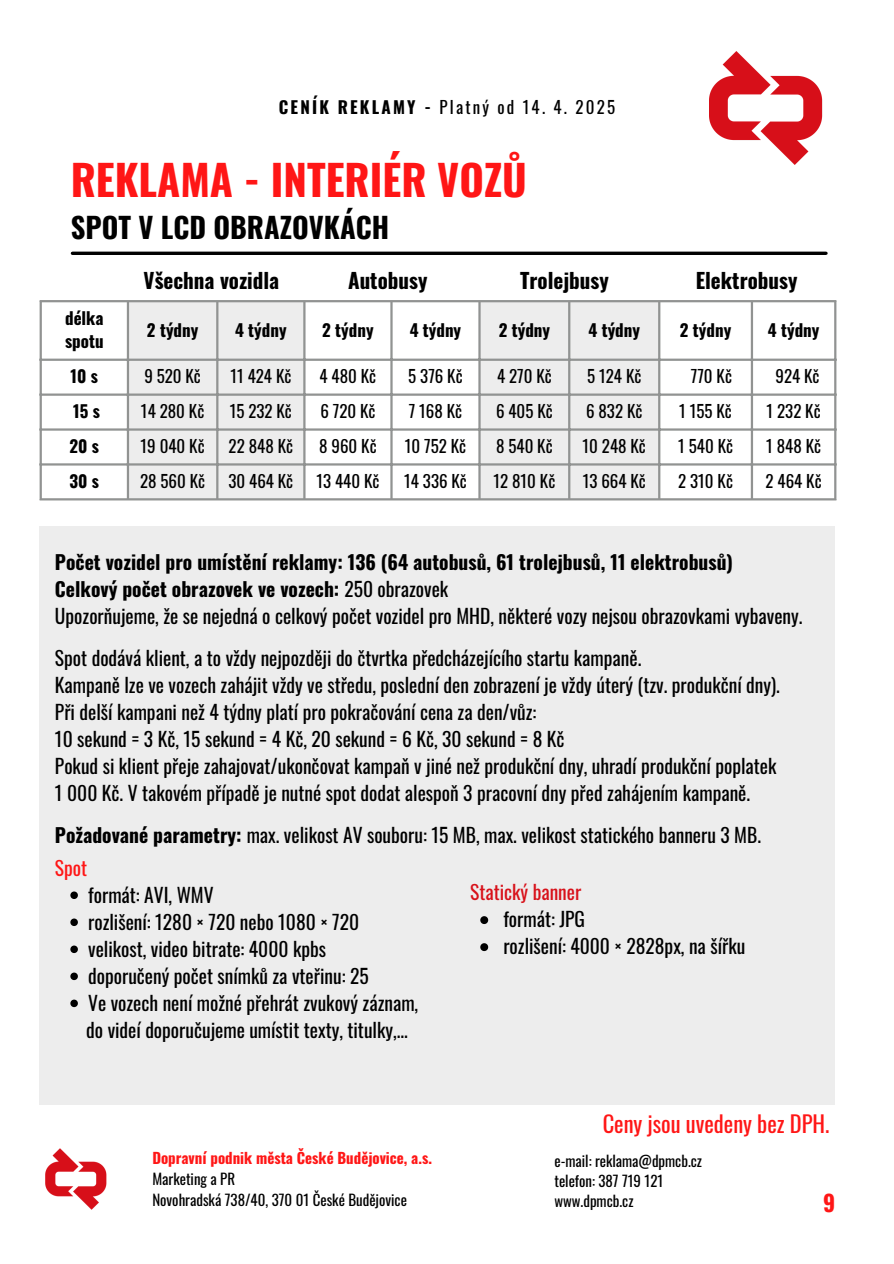
<style>
.page{position:relative;width:894px;height:1264px;background:#fff}
.page>*{position:absolute;margin:0;border:0;box-sizing:border-box;transform-origin:0 0}
.t1{font:700 42px "Oswald";color:#ff1616}
.t2{font:700 28.5px "Oswald";color:#000}
.t3{font:22.5px "Oswald";color:#ff1616}
.t4{font:700 22.5px "Oswald";color:#ff1616}
.t5{font:700 21px "Oswald";color:#000}
.t6{font:19.5px/27px "Oswald";color:#000}
.t7{font:700 19.5px/27px "Oswald";color:#000}
.t8{font:19.5px "Oswald";color:#d8111a}
.t9{font:19.5px "Oswald";color:#ff1616}
.t10{font:16.95px "Oswald";color:#000}
.t11{font:700 16.95px "Oswald";color:#000}
.t12{font:16.95px "Oswald";letter-spacing:.13em;color:#000}
.t13{font:14.85px "Oswald";color:#000}
.t14{font:700 14.85px "Oswald";color:#ff1616}
.s1{font-weight:700}
.s2{font-weight:400}
</style>
<div class="page">
<svg style="left:72px;top:251px;width:753px;height:4px;background:#272727"></svg>
<img style="left:45px;top:1148px;width:62px;height:62px">
<img style="left:709px;top:51px;width:114px;height:114px">
<div style="left:40px;top:526px;width:794px;height:578px;background:#ededed"></div>
<svg style="left:129px;top:302px;width:529px;height:196px;fill:#ededed"></svg>
<hr style="left:40px;top:302px;width:2px;height:196px;background:#919392">
<hr style="left:127px;top:302px;width:2px;height:196px;background:#919392">
<hr style="left:216px;top:302px;width:2px;height:196px;background:#919392">
<hr style="left:303px;top:302px;width:2px;height:196px;background:#919392">
<hr style="left:390px;top:302px;width:2px;height:196px;background:#919392">
<hr style="left:478px;top:302px;width:2px;height:196px;background:#919392">
<hr style="left:568px;top:302px;width:2px;height:196px;background:#919392">
<hr style="left:658px;top:302px;width:2px;height:196px;background:#919392">
<hr style="left:750px;top:302px;width:2px;height:196px;background:#919392">
<hr style="left:833px;top:302px;width:3px;height:196px;background:#919392">
<hr style="left:40px;top:300px;width:796px;height:2px;background:#919392">
<hr style="left:40px;top:358px;width:796px;height:3px;background:#919392">
<hr style="left:40px;top:393px;width:796px;height:3px;background:#919392">
<hr style="left:40px;top:428px;width:796px;height:2px;background:#919392">
<hr style="left:40px;top:463px;width:796px;height:2px;background:#919392">
<hr style="left:40px;top:498px;width:796px;height:2px;background:#919392">
<svg style="left:70px;top:891px;width:8px;height:8px"></svg>
<svg style="left:70px;top:918px;width:8px;height:8px"></svg>
<svg style="left:70px;top:945px;width:8px;height:8px"></svg>
<svg style="left:70px;top:972px;width:8px;height:8px"></svg>
<svg style="left:70px;top:999px;width:8px;height:8px"></svg>
<svg style="left:480px;top:916px;width:8px;height:8px"></svg>
<svg style="left:480px;top:943px;width:8px;height:8px"></svg>
<p class="t12" style="left:279px;top:93px;width:337px"><span class="s1">CENÍK REKLAMY -</span> Platný od 14. 4. 2025</p>
<h5 class="t1" style="left:71px;top:147px;width:457px">REKLAMA - INTERIÉR VOZŮ</h5>
<p class="t2" style="left:71px;top:205px;width:320px">SPOT V LCD OBRAZOVKÁCH</p>
<p class="t11" style="left:65px;top:304px;width:40px">délka</p>
<h6 class="t11" style="left:65px;top:328px;width:40px">spotu</h6>
<p class="t5" style="left:144px;top:263px;width:137px">Všechna vozidla</p>
<p class="t5" style="left:348px;top:263px;width:81px">Autobusy</p>
<p class="t5" style="left:520px;top:263px;width:90px">Trolejbusy</p>
<p class="t5" style="left:695px;top:263px;width:103px">Elektrobusy</p>
<h1 class="t11" style="left:147px;top:317px;width:53px">2 týdny</h1>
<h2 class="t11" style="left:235px;top:317px;width:53px">4 týdny</h2>
<p class="t11" style="left:322px;top:317px;width:53px">2 týdny</p>
<p class="t11" style="left:409px;top:317px;width:53px">4 týdny</p>
<p class="t11" style="left:498px;top:317px;width:53px">2 týdny</p>
<p class="t11" style="left:588px;top:317px;width:53px">4 týdny</p>
<p class="t11" style="left:679px;top:317px;width:53px">2 týdny</p>
<p class="t11" style="left:767px;top:317px;width:53px">4 týdny</p>
<p class="t11" style="left:71px;top:363px;width:29px">10 s</p>
<p class="t10" style="left:144px;top:363px;width:58px">9 520 Kč</p>
<p class="t10" style="left:230px;top:363px;width:62px">11 424 Kč</p>
<p class="t10" style="left:319px;top:363px;width:58px">4 480 Kč</p>
<p class="t10" style="left:408px;top:363px;width:56px">5 376 Kč</p>
<p class="t10" style="left:497px;top:363px;width:56px">4 270 Kč</p>
<p class="t10" style="left:587px;top:363px;width:56px">5 124 Kč</p>
<p class="t10" style="left:690px;top:363px;width:43px">770 Kč</p>
<p class="t10" style="left:775px;top:363px;width:46px">924 Kč</p>
<p class="t11" style="left:73px;top:398px;width:28px">15 s</p>
<p class="t10" style="left:141px;top:398px;width:65px">14 280 Kč</p>
<p class="t10" style="left:230px;top:398px;width:64px">15 232 Kč</p>
<p class="t10" style="left:320px;top:398px;width:57px">6 720 Kč</p>
<p class="t10" style="left:408px;top:398px;width:55px">7 168 Kč</p>
<p class="t10" style="left:496px;top:398px;width:58px">6 405 Kč</p>
<p class="t10" style="left:586px;top:398px;width:58px">6 832 Kč</p>
<p class="t10" style="left:679px;top:398px;width:54px">1 155 Kč</p>
<p class="t10" style="left:766px;top:398px;width:56px">1 232 Kč</p>
<p class="t11" style="left:70px;top:433px;width:31px">20 s</p>
<p class="t10" style="left:140px;top:433px;width:65px">19 040 Kč</p>
<p class="t10" style="left:228px;top:433px;width:66px">22 848 Kč</p>
<p class="t10" style="left:319px;top:433px;width:59px">8 960 Kč</p>
<p class="t10" style="left:405px;top:433px;width:63px">10 752 Kč</p>
<p class="t10" style="left:496px;top:433px;width:58px">8 540 Kč</p>
<p class="t10" style="left:582px;top:433px;width:65px">10 248 Kč</p>
<p class="t10" style="left:678px;top:433px;width:56px">1 540 Kč</p>
<p class="t10" style="left:766px;top:433px;width:56px">1 848 Kč</p>
<p class="t11" style="left:70px;top:468px;width:31px">30 s</p>
<p class="t10" style="left:140px;top:468px;width:66px">28 560 Kč</p>
<p class="t10" style="left:228px;top:468px;width:66px">30 464 Kč</p>
<p class="t10" style="left:316px;top:468px;width:65px">13 440 Kč</p>
<p class="t10" style="left:404px;top:468px;width:64px">14 336 Kč</p>
<p class="t10" style="left:493px;top:468px;width:63px">12 810 Kč</p>
<p class="t10" style="left:582px;top:468px;width:65px">13 664 Kč</p>
<p class="t10" style="left:678px;top:468px;width:56px">2 310 Kč</p>
<p class="t10" style="left:765px;top:468px;width:58px">2 464 Kč</p>
<p class="t7" style="left:55px;top:548px;width:748px">Počet vozidel pro umístění reklamy: 136 (64 autobusů, 61 trolejbusů, 11 elektrobusů)<br>Celkový počet obrazovek ve vozech: <span class="s2">250 obrazovek<br>Upozorňujeme, že se nejedná o celkový počet vozidel pro MHD, některé vozy nejsou obrazovkami vybaveny.</span></p>
<h5 class="t6" style="left:55px;top:643px;width:726px">Spot dodává klient, a to vždy nejpozději do čtvrtka předcházejícího startu kampaně.<br>Kampaně lze ve vozech zahájit vždy ve středu, poslední den zobrazení je vždy úterý (tzv. produkční dny).<br>Při delší kampani než 4 týdny platí pro pokračování cena za den/vůz:<br>10 sekund = 3 Kč, 15 sekund = 4 Kč, 20 sekund = 6 Kč, 30 sekund = 8 Kč<br>Pokud si klient přeje zahajovat/ukončovat kampaň v jiné než produkční dny, uhradí produkční poplatek 1 000 Kč. V takovém případě je nutné spot dodat alespoň 3 pracovní dny před zahájením kampaně.</h5>
<h5 class="t6" style="left:55px;top:820px;width:707px"><span class="s1">Požadované parametry:</span> max. velikost AV souboru: 15 MB, max. velikost statického banneru 3 MB.</h5>
<h5 class="t9" style="left:55px;top:852px;width:34px">Spot</h5>
<h5 class="t6" style="left:88px;top:880px;width:127px">formát: AVI, WMV</h5>
<p class="t6" style="left:88px;top:907px;width:272px">rozlišení: 1280 × 720 nebo 1080 × 720</p>
<p class="t6" style="left:88px;top:934px;width:239px">velikost, video bitrate: 4000 kpbs</p>
<p class="t6" style="left:88px;top:961px;width:282px">doporučený počet snímků za vteřinu: 25</p>
<p class="t6" style="left:88px;top:988px;width:331px">Ve vozech není možné přehrát zvukový záznam,</p>
<p class="t6" style="left:86px;top:1015px;width:323px">do videí doporučujeme umístit texty, titulky,...</p>
<p class="t8" style="left:470px;top:877px;width:113px">Statický banner</p>
<h4 class="t6" style="left:503px;top:905px;width:83px">formát: JPG</h4>
<p class="t6" style="left:503px;top:932px;width:243px">rozlišení: 4000 × 2828px, na šířku</p>
<p class="t14" style="left:152px;top:1146px;width:281px">Dopravní podnik města České Budějovice, a.s.</p>
<p class="t13" style="left:152px;top:1167px;width:84px">Marketing a PR</p>
<p class="t13" style="left:152px;top:1187px;width:256px">Novohradská 738/40, 370 01 České Budějovice</p>
<p class="t3" style="left:602px;top:1106px;width:228px">Ceny jsou uvedeny bez DPH.</p>
<p class="t13" style="left:554px;top:1148px;width:149px">e-mail: reklama@dpmcb.cz</p>
<p class="t13" style="left:554px;top:1168px;width:110px">telefon: 387 719 121</p>
<p class="t13" style="left:554px;top:1189px;width:81px">www.dpmcb.cz</p>
<p class="t4" style="left:823px;top:1184px;width:14px">9</p>
</div>
